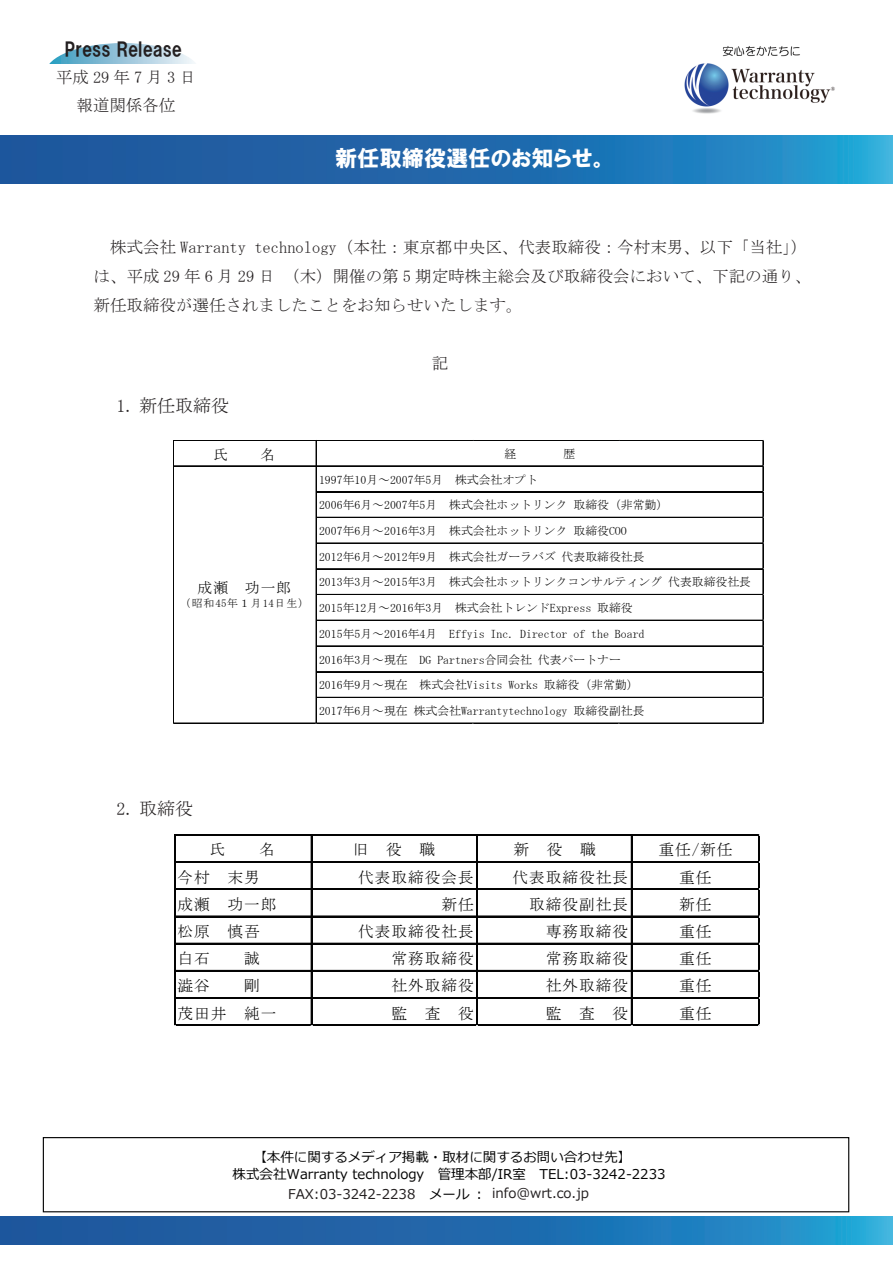
<style>
.page{position:relative;width:893px;height:1263px;background:#fff}
.page>*{position:absolute;margin:0;border:0;box-sizing:border-box;transform-origin:0 0}
.t1{font:22.2px "HGP Soei Kakugothic UB";color:#fff}
.t2{font:18.9px "HGP Soei Kakugothic UB";color:#231f20}
.t3{font:18px "MS Mincho";color:#231f20}
.t4{font:16.5px/28.8px "MS Mincho";color:#231f20;text-align:center}
.t5{font:15.75px "MS Mincho";letter-spacing:.065em;color:#030303}
.t6{font:14.85px "MS Mincho";color:#030303}
.t7{font:13.5px "Meiryo";color:#030303}
.t8{font:13.5px "Meiryo";color:#231f20}
.t9{font:11.85px/25.7px "MS Mincho";color:#030303}
.t10{font:10.95px "MS Mincho";letter-spacing:.09em;color:#030303}
.s1{color:#030303}
</style>
<div class="page">
<img style="left:0;top:135px;width:893px;height:48px">
<div style="left:43px;top:1137px;width:806px;height:75px;border:1px solid #030303"></div>
<svg style="left:49px;top:43px;width:146px;height:21px"></svg>
<img style="left:0;top:1216px;width:893px;height:29px">
<img style="left:684px;top:46px;width:151px;height:68px">
<hr style="left:176px;top:834px;width:583px;height:1px;background:#030303">
<hr style="left:176px;top:861px;width:583px;height:2px;background:#030303">
<hr style="left:176px;top:888px;width:583px;height:1px;background:#030303">
<hr style="left:176px;top:889px;width:583px;height:1px;background:#030303">
<hr style="left:176px;top:916px;width:583px;height:1px;background:#030303">
<hr style="left:176px;top:943px;width:583px;height:1px;background:#030303">
<hr style="left:176px;top:970px;width:583px;height:1px;background:#030303">
<hr style="left:176px;top:997px;width:583px;height:1px;background:#030303">
<hr style="left:174px;top:834px;width:2px;height:192px;background:#030303">
<hr style="left:311px;top:835px;width:1px;height:191px;background:#030303">
<hr style="left:477px;top:835px;width:1px;height:191px;background:#030303">
<hr style="left:631px;top:835px;width:1px;height:191px;background:#030303">
<hr style="left:176px;top:1024px;width:583px;height:1px;background:#030303">
<hr style="left:176px;top:1025px;width:583px;height:1px;background:#030303">
<hr style="left:758px;top:835px;width:1px;height:191px;background:#030303">
<hr style="left:174px;top:440px;width:590px;height:1px;background:#030303">
<hr style="left:174px;top:465px;width:590px;height:1px;background:#030303">
<hr style="left:174px;top:466px;width:590px;height:1px;background:#030303">
<hr style="left:317px;top:491px;width:447px;height:1px;background:#030303">
<hr style="left:317px;top:517px;width:447px;height:1px;background:#030303">
<hr style="left:317px;top:543px;width:447px;height:1px;background:#030303">
<hr style="left:317px;top:568px;width:447px;height:1px;background:#030303">
<hr style="left:317px;top:569px;width:447px;height:1px;background:#030303">
<hr style="left:317px;top:594px;width:447px;height:1px;background:#030303">
<hr style="left:317px;top:620px;width:447px;height:1px;background:#030303">
<hr style="left:317px;top:646px;width:447px;height:1px;background:#030303">
<hr style="left:317px;top:671px;width:447px;height:1px;background:#030303">
<hr style="left:317px;top:697px;width:447px;height:1px;background:#030303">
<hr style="left:173px;top:440px;width:1px;height:284px;background:#030303">
<hr style="left:316px;top:441px;width:1px;height:283px;background:#030303">
<hr style="left:174px;top:723px;width:590px;height:1px;background:#030303">
<hr style="left:763px;top:441px;width:1px;height:283px;background:#030303">
<h2 class="t2" style="left:65px;top:40px;width:119px">Press Release</h2>
<h3 class="t4" style="left:56px;top:62px;width:142px">平成29年7月3日報道関係各位</h3>
<h1 class="t1" style="left:335px;top:147px;width:274px">新任取締役選任のお知らせ。</h1>
<h3 class="t4" style="left:94px;top:233px;width:719px;text-align:left">　株式会社 Warranty technology（本社：東京都中央区、代表取締役：今村末男、以下「当社」）は、平成 29 年 6 月 29 日　（木）開催の第 5 期定時株主総会及び取締役会において、下記の通り、新任取締役が選任されましたことをお知らせいたします。</h3>
<h3 class="t3" style="left:117px;top:396px;width:114px">1. 新任取締役</h3>
<p class="t6" style="left:213px;top:447px;width:16px">氏</p>
<p class="t6" style="left:261px;top:447px;width:16px">名</p>
<p class="t6" style="left:198px;top:581px;width:95px">成瀬 功一郎</p>
<p class="t10" style="left:180px;top:598px;width:131px">（昭和45年１月14日生）</p>
<p class="t9" style="left:504px;top:441px;width:13px">経</p>
<p class="t9" style="left:564px;top:441px;width:13px">歴</p>
<p class="t9" style="left:319px;top:466px;width:434px">1997年10月～2007年5月 株式会社オプト<br>2006年6月～2007年5月 株式会社ホットリンク取締役（非常勤）<br>2007年6月～2016年3月 株式会社ホットリンク取締役COO<br>2012年6月～2012年9月 株式会社ガーラバズ代表取締役社長<br>2013年3月～2015年3月 株式会社ホットリンクコンサルティング代表取締役社長2015年12月～2016年3月 株式会社トレンドExpress 取締役</p>
<p class="t9" style="left:319px;top:621px;width:327px">2015年5月～2016年4月 Effyis Inc. Director of the Board 2016年3月～現在 DG Partners合同会社代表パートナー2016年9月～現在 株式会社Visits Works 取締役（非常勤）2017年6月～現在株式会社Warrantytechnology 取締役副社長</p>
<h3 class="t3" style="left:117px;top:800px;width:78px">2. 取締役</h3>
<h3 class="t5" style="left:210px;top:842px;width:17px">氏</h3>
<h3 class="t5" style="left:260px;top:842px;width:17px">名</h3>
<h3 class="t5" style="left:353px;top:842px;width:84px">旧役職</h3>
<h3 class="t5" style="left:513px;top:842px;width:84px">新役職</h3>
<h3 class="t5" style="left:658px;top:842px;width:75px">重任/新任</h3>
<h3 class="t5" style="left:178px;top:869px;width:84px">今村 末男</h3>
<h3 class="t5" style="left:358px;top:869px;width:117px">代表取締役会長</h3>
<h3 class="t5" style="left:512px;top:869px;width:117px">代表取締役社長</h3>
<h3 class="t5" style="left:679px;top:869px;width:34px">重任</h3>
<h3 class="t5" style="left:178px;top:896px;width:101px">成瀬 功一郎</h3>
<h3 class="t5" style="left:441px;top:896px;width:34px">新任</h3>
<h3 class="t5" style="left:529px;top:896px;width:101px">取締役副社長</h3>
<h3 class="t5" style="left:679px;top:896px;width:34px">新任</h3>
<h3 class="t5" style="left:178px;top:923px;width:84px">松原 慎吾</h3>
<h3 class="t5" style="left:358px;top:923px;width:117px">代表取締役社長</h3>
<h3 class="t5" style="left:546px;top:923px;width:84px">専務取締役</h3>
<h3 class="t5" style="left:679px;top:923px;width:34px">重任</h3>
<h3 class="t5" style="left:178px;top:950px;width:34px">白石</h3>
<h3 class="t5" style="left:244px;top:950px;width:17px">誠</h3>
<h3 class="t5" style="left:391px;top:950px;width:84px">常務取締役</h3>
<h3 class="t5" style="left:546px;top:950px;width:84px">常務取締役</h3>
<h3 class="t5" style="left:679px;top:950px;width:34px">重任</h3>
<h3 class="t5" style="left:178px;top:978px;width:34px">澁谷</h3>
<h3 class="t5" style="left:244px;top:978px;width:17px">剛</h3>
<h3 class="t5" style="left:391px;top:978px;width:84px">社外取締役</h3>
<h3 class="t5" style="left:546px;top:978px;width:84px">社外取締役</h3>
<h3 class="t5" style="left:679px;top:978px;width:34px">重任</h3>
<h3 class="t5" style="left:178px;top:1005px;width:101px">茂田井 純一</h3>
<h3 class="t5" style="left:391px;top:1005px;width:84px">監査役</h3>
<h3 class="t5" style="left:546px;top:1005px;width:84px">監査役</h3>
<h3 class="t5" style="left:679px;top:1005px;width:34px">重任</h3>
<p class="t7" style="left:253px;top:1147px;width:379px">【本件に関するメディア掲載・取材に関するお問い合わせ先】</p>
<p class="t8" style="left:429px;top:1184px;width:161px"><span class="s1">メール ︓</span> info@wrt.co.jp</p>
<p class="t7" style="left:233px;top:1165px;width:434px">株式会社Warranty technology　管理本部/IR室　TEL:03-3242-2233</p>
<p class="t8" style="left:288px;top:1185px;width:129px">FAX:03-3242-2238</p>
</div>
